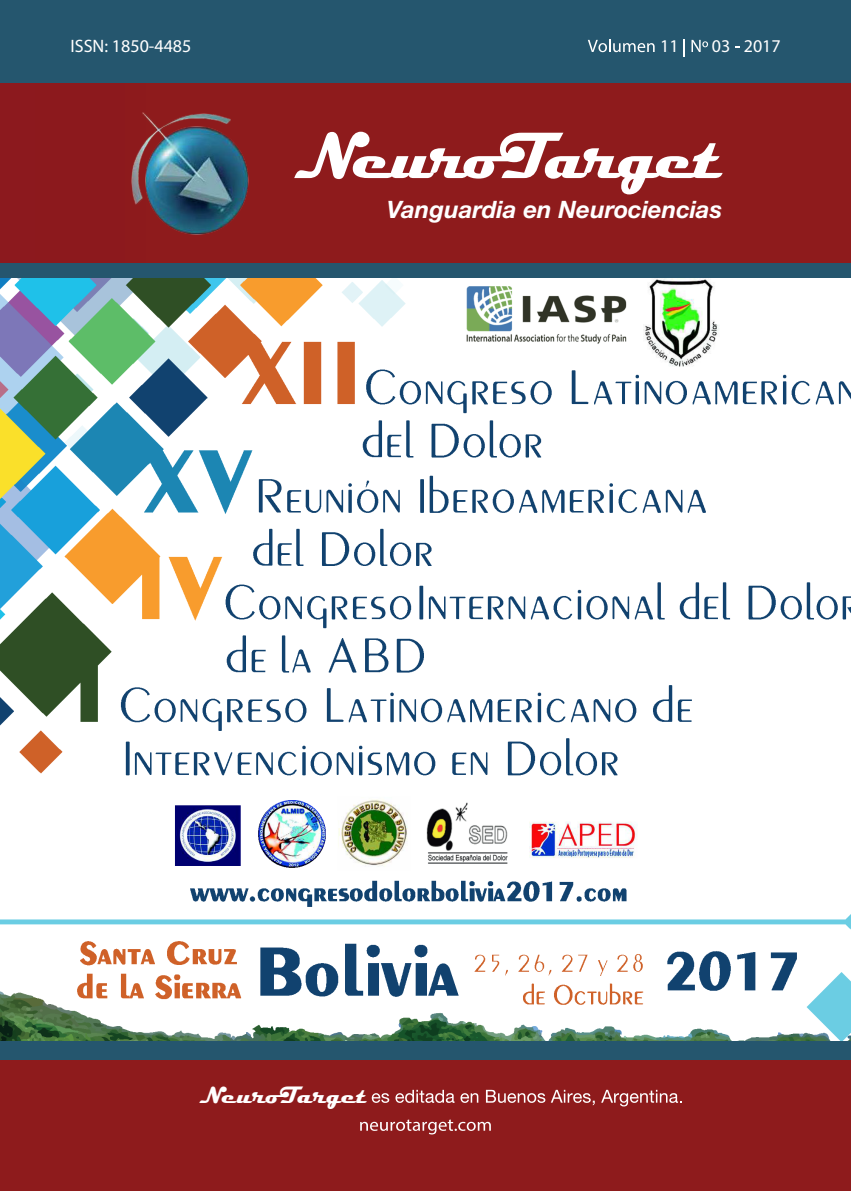
<style>
.page{position:relative;width:851px;height:1191px;background:#fff}
.page>*{position:absolute;margin:0;border:0;box-sizing:border-box;transform-origin:0 0}
.t1{font:700 66px "Magneto";letter-spacing:-.05em;color:#fff}
.t2{font:italic 700 24px "Helvetica Neue LT Std";color:#fff}
.t3{font:700 24px "Magneto";color:#fff}
.t4{font:18px "Myriad Pro";color:#fff}
</style>
<div class="page">
<img style="left:0;top:277px;width:850px;height:764px">
<div style="left:0;top:0;width:850px;height:277px;background:#25566e"></div>
<div style="left:0;top:83px;width:850px;height:179px;background:#8e1b1c"></div>
<div style="left:0;top:1041px;width:850px;height:150px;background:#25566e"></div>
<div style="left:0;top:1060px;width:850px;height:131px;background:#8e1b1c"></div>
<img style="left:146px;top:113px;width:103px;height:122px">
<svg style="left:588px;top:39px;width:66px;height:13px"></svg>
<svg style="left:683px;top:39px;width:1px;height:17px"></svg>
<svg style="left:691px;top:40px;width:17px;height:12px"></svg>
<svg style="left:372px;top:1093px;width:17px;height:9px"></svg>
<svg style="left:395px;top:1089px;width:59px;height:13px"></svg>
<svg style="left:460px;top:1093px;width:18px;height:9px"></svg>
<svg style="left:486px;top:1089px;width:108px;height:16px"></svg>
<svg style="left:601px;top:1089px;width:80px;height:17px"></svg>
<svg style="left:360px;top:1119px;width:131px;height:15px"></svg>
<p class="t4" style="left:70px;top:35px;width:122px">ISSN: 1850-4485</p>
<p class="t4" style="left:660px;top:35px;width:20px">11</p>
<p class="t4" style="left:711px;top:35px;width:70px">03 2017</p>
<h1 class="t1" style="left:294px;top:118px;width:430px">NeuroTarget</h1>
<p class="t2" style="left:387px;top:194px;width:337px">Vanguardia en Neurociencias</p>
<p class="t3" style="left:199px;top:1080px;width:169px">NeuroTarget</p>
</div>
